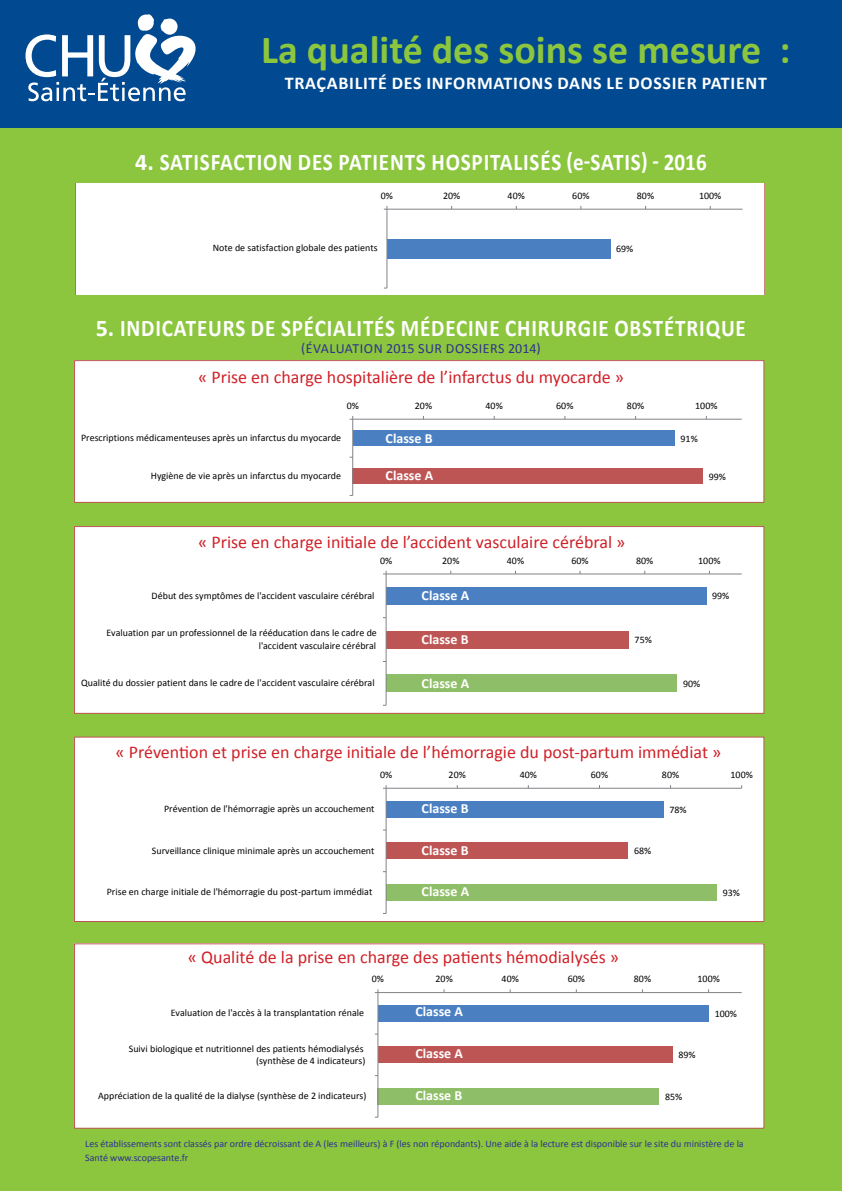
<style>
.page{position:relative;width:842px;height:1191px;background:#fff}
.page>*{position:absolute;margin:0;border:0;box-sizing:border-box;transform-origin:0 0}
.t1{font:700 40px "Calibri";color:#8bc63e}
.t2{font:700 24px "Calibri";letter-spacing:.04em;color:#fff}
.t3{font:18px "Calibri";color:#d02128}
.t4{font:700 18px "Calibri";letter-spacing:.04em;color:#fff}
.t5{font:700 14px "Calibri";color:#fff}
.t6{font:14px "Calibri";letter-spacing:.04em;color:#2e328e}
.t7{font:10px/12.2px "Calibri";color:#000;text-align:right}
.t8{font:10px/14px "Calibri";color:#2e328e}
</style>
<div class="page">
<div style="left:0;top:127px;width:842px;height:1064px;background:#8bc63e"></div>
<div style="left:75px;top:737px;width:689px;height:184px;background:#fff"></div>
<div style="left:386px;top:801px;width:277px;height:16px;background:#4a80c2"></div>
<div style="left:386px;top:842px;width:242px;height:17px;background:#be5555"></div>
<div style="left:386px;top:884px;width:331px;height:17px;background:#8fbe68"></div>
<hr style="left:386px;top:788px;width:356px;height:1px;background:#818387">
<hr style="left:386px;top:788px;width:1px;height:125px;background:#818387">
<svg style="left:383px;top:785px;width:4px;height:4px"></svg>
<div style="left:75px;top:943px;width:689px;height:185px;background:#fff"></div>
<div style="left:378px;top:1005px;width:331px;height:16px;background:#4a80c2"></div>
<div style="left:378px;top:1046px;width:294px;height:17px;background:#be5555"></div>
<div style="left:378px;top:1088px;width:281px;height:16px;background:#8fbe68"></div>
<hr style="left:378px;top:992px;width:364px;height:1px;background:#818387">
<hr style="left:378px;top:992px;width:1px;height:125px;background:#818387">
<div style="left:74px;top:943px;width:690px;height:185px;border:1px solid #be5555"></div>
<div style="left:75px;top:526px;width:689px;height:187px;background:#fff"></div>
<div style="left:386px;top:587px;width:320px;height:17px;background:#4a80c2"></div>
<div style="left:386px;top:631px;width:242px;height:17px;background:#be5555"></div>
<div style="left:386px;top:674px;width:291px;height:18px;background:#8fbe68"></div>
<hr style="left:386px;top:573px;width:356px;height:1px;background:#818387">
<hr style="left:386px;top:574px;width:1px;height:131px;background:#818387">
<div style="left:74px;top:526px;width:690px;height:187px;border:1px solid #be5555"></div>
<div style="left:75px;top:360px;width:689px;height:142px;background:#fff"></div>
<div style="left:353px;top:430px;width:321px;height:16px;background:#4a80c2"></div>
<div style="left:353px;top:469px;width:350px;height:15px;background:#be5555"></div>
<hr style="left:353px;top:419px;width:389px;height:1px;background:#818387">
<hr style="left:352px;top:419px;width:1px;height:76px;background:#818387">
<div style="left:74px;top:360px;width:690px;height:142px;border:1px solid #be5555"></div>
<svg style="left:75px;top:183px;width:690px;height:112px;background:#f3f6fa"></svg>
<div style="left:0;top:0;width:842px;height:128px;background:#014990"></div>
<svg style="left:26px;top:14px;width:170px;height:87px"></svg>
<h1 class="t1" style="left:261px;top:24px;width:531px">La qualité des soins se mesure :</h1>
<h3 class="t4" style="left:285px;top:72px;width:484px">traçabi lité des informatio ns dans le dossier patient</h3>
<h2 class="t2" style="left:135px;top:147px;width:573px">4. SATISFACTION DES PATIENTS HOSPITALISés (e-SATIS) - 2016</h2>
<p class="t7" style="left:381px;top:189px;width:14px">0%</p>
<p class="t7" style="left:443px;top:189px;width:19px">20%</p>
<p class="t7" style="left:508px;top:189px;width:19px">40%</p>
<p class="t7" style="left:572px;top:189px;width:19px">60%</p>
<p class="t7" style="left:637px;top:189px;width:19px">80%</p>
<p class="t7" style="left:699px;top:189px;width:24px">100%</p>
<p class="t7" style="left:213px;top:242px;width:166px">Note de satisfaction globale des patients</p>
<p class="t7" style="left:616px;top:242px;width:19px">69%</p>
<h2 class="t2" style="left:96px;top:313px;width:652px">5. Indicateurs de spécialités Médeci ne Chirurgie Obstétrique</h2>
<h3 class="t6" style="left:301px;top:340px;width:241px">(Évaluation 2015 sur dossiers 2014)</h3>
<h3 class="t3" style="left:198px;top:365px;width:427px">« Prise en charge hospitalière de l’infarctus du myocarde »</h3>
<p class="t7" style="left:347px;top:399px;width:14px">0%</p>
<p class="t7" style="left:415px;top:399px;width:19px">20%</p>
<p class="t7" style="left:486px;top:399px;width:19px">40%</p>
<p class="t7" style="left:556px;top:399px;width:19px">60%</p>
<p class="t7" style="left:627px;top:399px;width:19px">80%</p>
<p class="t7" style="left:695px;top:399px;width:24px">100%</p>
<p class="t7" style="left:81px;top:432px;width:262px">Prescriptions médicamenteuses après un infarctus du myocarde</p>
<p class="t7" style="left:151px;top:470px;width:192px">Hygiène de vie après un infarctus du myocarde</p>
<h3 class="t5" style="left:386px;top:429px;width:48px">Classe B</h3>
<h3 class="t5" style="left:386px;top:467px;width:49px">Classe A</h3>
<p class="t7" style="left:681px;top:432px;width:19px">91%</p>
<p class="t7" style="left:709px;top:470px;width:19px">99%</p>
<h3 class="t3" style="left:198px;top:530px;width:429px">« Prise en charge initiale de l’accident vasculaire cérébral »</h3>
<p class="t7" style="left:380px;top:554px;width:14px">0%</p>
<p class="t7" style="left:442px;top:554px;width:19px">20%</p>
<p class="t7" style="left:507px;top:554px;width:19px">40%</p>
<p class="t7" style="left:571px;top:554px;width:19px">60%</p>
<p class="t7" style="left:636px;top:554px;width:19px">80%</p>
<p class="t7" style="left:698px;top:554px;width:24px">100%</p>
<p class="t7" style="left:152px;top:589px;width:224px">Début des symptômes de l'accident vasculaire cérébral</p>
<p class="t7" style="left:106px;top:627px;width:272px">Evaluation par un professionnel de la rééducation dans le cadre de l'accident vasculaire cérébral</p>
<p class="t7" style="left:81px;top:677px;width:295px">Qualité du dossier patient dans le cadre de l'accident vasculaire cérébral</p>
<h3 class="t5" style="left:422px;top:586px;width:49px">Classe A</h3>
<h3 class="t5" style="left:422px;top:630px;width:48px">Classe B</h3>
<h3 class="t5" style="left:422px;top:674px;width:49px">Classe A</h3>
<p class="t7" style="left:635px;top:633px;width:19px">75%</p>
<p class="t7" style="left:712px;top:590px;width:19px">99%</p>
<p class="t7" style="left:683px;top:677px;width:19px">90%</p>
<h3 class="t3" style="left:116px;top:740px;width:607px">« Prévention et prise en charge initiale de l’hémorragie du post-partum immédiat »</h3>
<p class="t7" style="left:380px;top:768px;width:14px">0%</p>
<p class="t7" style="left:449px;top:768px;width:19px">20%</p>
<p class="t7" style="left:520px;top:768px;width:19px">40%</p>
<p class="t7" style="left:591px;top:768px;width:19px">60%</p>
<p class="t7" style="left:662px;top:768px;width:19px">80%</p>
<p class="t7" style="left:730px;top:768px;width:24px">100%</p>
<p class="t7" style="left:164px;top:802px;width:212px">Prévention de l'hémorragie après un accouchement</p>
<p class="t7" style="left:152px;top:844px;width:224px">Surveillance clinique minimale après un accouchement</p>
<p class="t7" style="left:107px;top:886px;width:267px">Prise en charge initiale de l'hémorragie du post-partum immédiat</p>
<h3 class="t5" style="left:422px;top:799px;width:48px">Classe B</h3>
<h3 class="t5" style="left:422px;top:841px;width:48px">Classe B</h3>
<h3 class="t5" style="left:422px;top:882px;width:49px">Classe A</h3>
<p class="t7" style="left:634px;top:845px;width:19px">68%</p>
<p class="t7" style="left:669px;top:803px;width:19px">78%</p>
<p class="t7" style="left:723px;top:886px;width:19px">93%</p>
<h3 class="t3" style="left:188px;top:946px;width:433px">« Qualité de la prise en charge des patients hémodialysés »</h3>
<p class="t7" style="left:372px;top:973px;width:14px">0%</p>
<p class="t7" style="left:435px;top:973px;width:19px">20%</p>
<p class="t7" style="left:502px;top:973px;width:19px">40%</p>
<p class="t7" style="left:568px;top:973px;width:19px">60%</p>
<p class="t7" style="left:634px;top:973px;width:19px">80%</p>
<p class="t7" style="left:697px;top:973px;width:24px">100%</p>
<p class="t7" style="left:171px;top:1006px;width:195px">Evaluation de l'accès à la transplantation rénale</p>
<p class="t7" style="left:129px;top:1042px;width:238px">Suivi biologique et nutritionnel des patients hémodialysés (synthèse de 4 indicateurs)</p>
<p class="t7" style="left:98px;top:1089px;width:270px">Appréciation de la qualité de la dialyse (synthèse de 2 indicateurs)</p>
<h3 class="t5" style="left:415px;top:1002px;width:49px">Classe A</h3>
<h3 class="t5" style="left:415px;top:1044px;width:49px">Classe A</h3>
<h3 class="t5" style="left:415px;top:1086px;width:48px">Classe B</h3>
<p class="t7" style="left:678px;top:1049px;width:19px">89%</p>
<p class="t7" style="left:665px;top:1090px;width:19px">85%</p>
<p class="t7" style="left:715px;top:1007px;width:24px">100%</p>
<p class="t8" style="left:85px;top:1136px;width:660px">Les établissements sont classés par ordre décroissant de A (les meilleurs) à F (les non répondants). Une aide à la lecture est disponible sur le site du ministère de la<br>Santé www.scopesante.fr</p>
</div>
